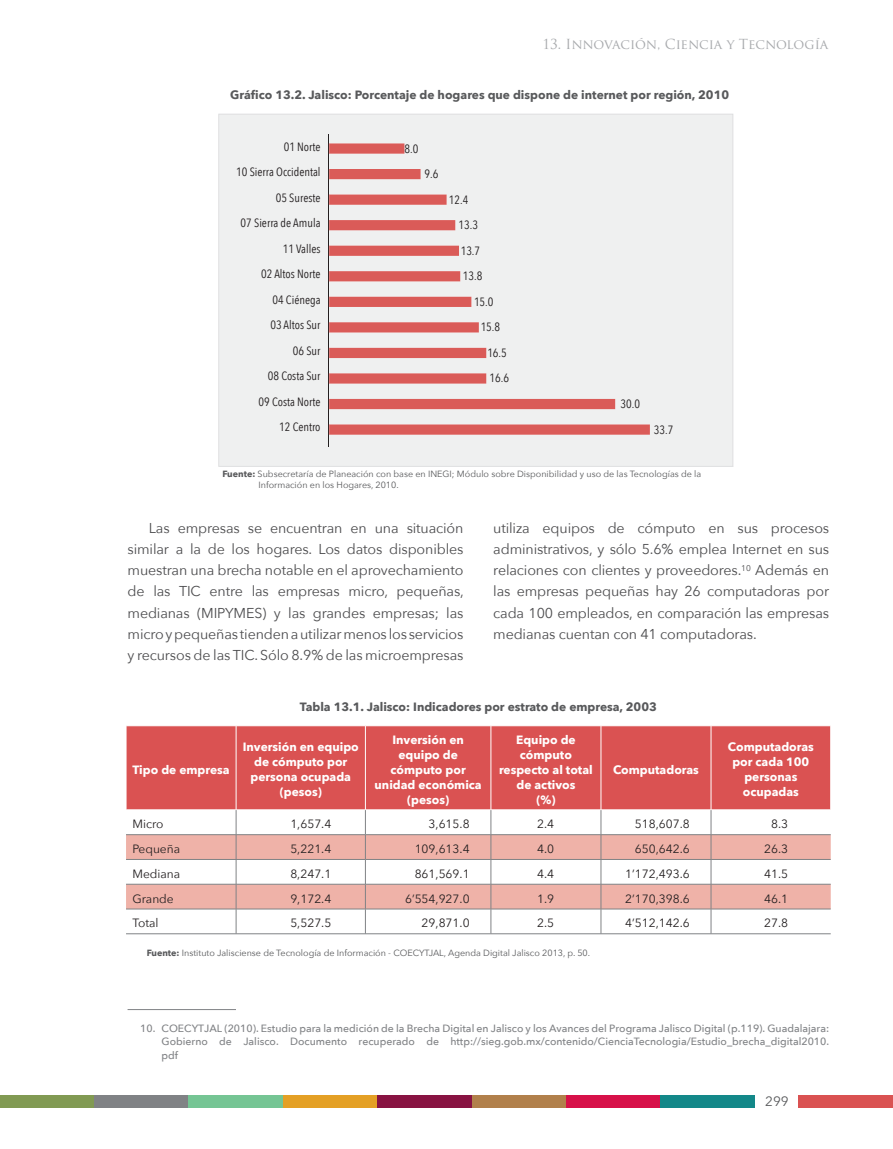
<style>
.page{position:relative;width:893px;height:1149px;background:#fff}
.page>*{position:absolute;margin:0;border:0;box-sizing:border-box;transform-origin:0 0}
.t1{font:14.25px/21px "Avenir Next";letter-spacing:-.01em;color:#4c4c4e;text-align:justify}
.t2{font:13.5px "Trajan Pro";color:#a7a9ac}
.t3{font:13.5px "Avenir Next";color:#58595b}
.t4{font:700 12px/15px "Avenir Next";color:#fff;text-align:center}
.t5{font:12px "Avenir Next";color:#231f20}
.t6{font:12px/25.5px "Avenir Next Condensed";color:#231f20;text-align:right}
.t7{font:700 12px "Avenir Next";color:#58595b}
.t8{font:500 10.5px/13.5px "Avenir Next";color:#808285;text-align:justify}
.t9{font:9px/10.8px "Avenir Next";color:#58595b}
.s1{font-weight:700}
</style>
<div class="page">
<div style="left:0;top:1094px;width:94px;height:13px;background:#819a53"></div>
<div style="left:94px;top:1094px;width:95px;height:13px;background:#808285"></div>
<div style="left:189px;top:1094px;width:94px;height:13px;background:#75c594"></div>
<div style="left:283px;top:1094px;width:95px;height:13px;background:#e4a025"></div>
<div style="left:378px;top:1094px;width:94px;height:13px;background:#881342"></div>
<div style="left:472px;top:1094px;width:94px;height:13px;background:#b1804b"></div>
<div style="left:566px;top:1094px;width:95px;height:13px;background:#d71149"></div>
<div style="left:661px;top:1094px;width:94px;height:13px;background:#138889"></div>
<div style="left:799px;top:1094px;width:94px;height:13px;background:#da5252"></div>
<div style="left:218px;top:114px;width:515px;height:352px;background:#eff0f0"></div>
<hr style="left:328px;top:134px;width:1px;height:312px;background:#231f20">
<svg style="left:329px;top:143px;width:321px;height:291px;fill:#eff0f0"></svg>
<div style="left:127px;top:726px;width:703px;height:83px;background:#da5252"></div>
<svg style="left:126px;top:835px;width:705px;height:73px;fill:#efb2a8"></svg>
<hr style="left:236px;top:725px;width:1px;height:84px;background:#fff">
<hr style="left:365px;top:725px;width:1px;height:84px;background:#fff">
<hr style="left:491px;top:725px;width:1px;height:84px;background:#fff">
<hr style="left:601px;top:725px;width:1px;height:84px;background:#fff">
<hr style="left:711px;top:725px;width:1px;height:84px;background:#fff">
<hr style="left:126px;top:834px;width:239px;height:1px;background:#808285">
<hr style="left:365px;top:834px;width:126px;height:1px;background:#808285">
<hr style="left:491px;top:834px;width:110px;height:1px;background:#808285">
<hr style="left:601px;top:834px;width:110px;height:1px;background:#808285">
<hr style="left:711px;top:834px;width:120px;height:1px;background:#808285">
<hr style="left:126px;top:858px;width:239px;height:1px;background:#808285">
<hr style="left:365px;top:858px;width:126px;height:1px;background:#808285">
<hr style="left:491px;top:858px;width:110px;height:1px;background:#808285">
<hr style="left:601px;top:858px;width:110px;height:1px;background:#808285">
<hr style="left:711px;top:858px;width:120px;height:1px;background:#808285">
<hr style="left:126px;top:883px;width:239px;height:1px;background:#808285">
<hr style="left:365px;top:883px;width:126px;height:1px;background:#808285">
<hr style="left:491px;top:883px;width:110px;height:1px;background:#808285">
<hr style="left:601px;top:883px;width:110px;height:1px;background:#808285">
<hr style="left:711px;top:883px;width:120px;height:1px;background:#808285">
<hr style="left:126px;top:908px;width:239px;height:1px;background:#808285">
<svg style="left:236px;top:809px;width:1px;height:124px"></svg>
<hr style="left:365px;top:908px;width:126px;height:1px;background:#808285">
<svg style="left:365px;top:809px;width:1px;height:124px"></svg>
<hr style="left:491px;top:908px;width:110px;height:1px;background:#808285">
<svg style="left:491px;top:809px;width:1px;height:124px"></svg>
<hr style="left:601px;top:908px;width:110px;height:1px;background:#808285">
<svg style="left:601px;top:809px;width:1px;height:124px"></svg>
<hr style="left:711px;top:908px;width:120px;height:1px;background:#808285">
<svg style="left:711px;top:809px;width:1px;height:124px"></svg>
<hr style="left:126px;top:933px;width:365px;height:1px;background:#808285">
<hr style="left:491px;top:933px;width:220px;height:1px;background:#808285">
<hr style="left:711px;top:933px;width:120px;height:1px;background:#808285">
<hr style="left:128px;top:1008px;width:108px;height:1px;background:#808285">
<p class="t2" style="left:542px;top:36px;width:287px">13. Innovación, Ciencia y Tecnología</p>
<p class="t7" style="left:230px;top:87px;width:500px">Gráfico 13.2. Jalisco: Porcentaje de hogares que dispone de internet por región, 2010</p>
<p class="t6" style="left:236px;top:134px;width:86px">01 Norte<br>10 Sierra Occidental<br>05 Sureste<br>07 Sierra de Amula<br>11 Valles<br>02 Altos Norte<br>04 Ciénega<br>03 Altos Sur<br>06 Sur<br>08 Costa Sur<br>09 Costa Norte<br>12 Centro</p>
<p class="t6" style="left:404px;top:136px;width:15px">8.0</p>
<p class="t6" style="left:424px;top:162px;width:15px">9.6</p>
<p class="t6" style="left:449px;top:187px;width:21px">12.4</p>
<p class="t6" style="left:458px;top:213px;width:21px">13.3</p>
<p class="t6" style="left:461px;top:238px;width:21px">13.7</p>
<p class="t6" style="left:463px;top:264px;width:21px">13.8</p>
<p class="t6" style="left:474px;top:289px;width:21px">15.0</p>
<p class="t6" style="left:481px;top:315px;width:21px">15.8</p>
<p class="t6" style="left:487px;top:340px;width:21px">16.5</p>
<p class="t6" style="left:490px;top:366px;width:21px">16.6</p>
<p class="t6" style="left:620px;top:391px;width:21px">30.0</p>
<p class="t6" style="left:654px;top:417px;width:21px">33.7</p>
<p class="t9" style="left:258px;top:468px;width:444px;text-indent:-36px"><span class="s1">Fuente:</span> Subsecretaría de Planeación con base en INEGI; Módulo sobre Disponibilidad y uso de las Tecnologías de la<br>Información en los Hogares, 2010.</p>
<p class="t1" style="left:128px;top:518px;width:338px;text-indent:21px">Las empresas se encuentran en una situación similar a la de los hogares. Los datos disponibles muestran una brecha notable en el aprovechamiento de las TIC entre las empresas micro, pequeñas, medianas (MIPYMES) y las grandes empresas; las micro y pequeñas tienden a utilizar menos los servicios y recursos de las TIC. Sólo 8.9% de las microempresas</p>
<p class="t1" style="left:493px;top:518px;width:337px">utiliza equipos de cómputo en sus procesos administrativos, y sólo 5.6% emplea Internet en sus relaciones con clientes y proveedores.<sup>10</sup> Además en las empresas pequeñas hay 26 computadoras por cada 100 empleados, en comparación las empresas medianas cuentan con 41 computadoras.</p>
<p class="t4" style="left:132px;top:762px;width:99px">Tipo de empresa</p>
<p class="t7" style="left:300px;top:698px;width:358px">Tabla 13.1. Jalisco: Indicadores por estrato de empresa, 2003</p>
<p class="t4" style="left:243px;top:739px;width:118px">Inversión en equipo de cómputo por persona ocupada (pesos)</p>
<p class="t4" style="left:375px;top:732px;width:109px">Inversión en equipo de cómputo por unidad económica (pesos)</p>
<p class="t4" style="left:499px;top:732px;width:95px">Equipo de cómputo respecto al total de activos<br>(%)</p>
<p class="t4" style="left:613px;top:762px;width:87px">Computadoras</p>
<p class="t4" style="left:728px;top:739px;width:87px">Computadoras por cada 100 personas ocupadas</p>
<p class="t5" style="left:132px;top:816px;width:33px">Micro</p>
<p class="t5" style="left:290px;top:816px;width:43px">1,657.4</p>
<p class="t5" style="left:429px;top:816px;width:43px">3,615.8</p>
<p class="t5" style="left:537px;top:816px;width:19px">2.4</p>
<p class="t5" style="left:635px;top:816px;width:56px">518,607.8</p>
<p class="t5" style="left:771px;top:816px;width:19px">8.3</p>
<p class="t5" style="left:132px;top:840px;width:49px">Pequeña</p>
<p class="t5" style="left:290px;top:840px;width:43px">5,221.4</p>
<p class="t5" style="left:415px;top:840px;width:56px">109,613.4</p>
<p class="t5" style="left:537px;top:840px;width:19px">4.0</p>
<p class="t5" style="left:635px;top:840px;width:56px">650,642.6</p>
<p class="t5" style="left:764px;top:840px;width:25px">26.3</p>
<p class="t5" style="left:132px;top:865px;width:49px">Mediana</p>
<p class="t5" style="left:290px;top:865px;width:43px">8,247.1</p>
<p class="t5" style="left:415px;top:865px;width:56px">861,569.1</p>
<p class="t5" style="left:537px;top:865px;width:19px">4.4</p>
<p class="t5" style="left:625px;top:865px;width:66px">1’172,493.6</p>
<p class="t5" style="left:764px;top:865px;width:26px">41.5</p>
<p class="t5" style="left:132px;top:890px;width:43px">Grande</p>
<p class="t5" style="left:290px;top:890px;width:43px">9,172.4</p>
<p class="t5" style="left:405px;top:890px;width:66px">6’554,927.0</p>
<p class="t5" style="left:537px;top:890px;width:19px">1.9</p>
<p class="t5" style="left:625px;top:890px;width:66px">2’170,398.6</p>
<p class="t5" style="left:764px;top:890px;width:26px">46.1</p>
<p class="t5" style="left:132px;top:915px;width:28px">Total</p>
<p class="t5" style="left:290px;top:915px;width:43px">5,527.5</p>
<p class="t5" style="left:422px;top:915px;width:50px">29,871.0</p>
<p class="t5" style="left:537px;top:915px;width:19px">2.5</p>
<p class="t5" style="left:625px;top:915px;width:66px">4’512,142.6</p>
<p class="t5" style="left:764px;top:915px;width:26px">27.8</p>
<p class="t9" style="left:147px;top:947px;width:445px"><span class="s1">Fuente:</span> Instituto Jalisciense de Tecnología de Información - COECYTJAL, Agenda Digital Jalisco 2013, p. 50.</p>
<p class="t8" style="left:162px;top:1021px;width:669px;text-indent:-21px">10. COECYTJAL (2010). Estudio para la medición de la Brecha Digital en Jalisco y los Avances del Programa Jalisco Digital (p.119). Guadalajara:<br>Gobierno de Jalisco. Documento recuperado de http://sieg.gob.mx/contenido/CienciaTecnologia/Estudio_brecha_digital2010. pdf</p>
<p class="t3" style="left:765px;top:1091px;width:25px">299</p>
</div>
